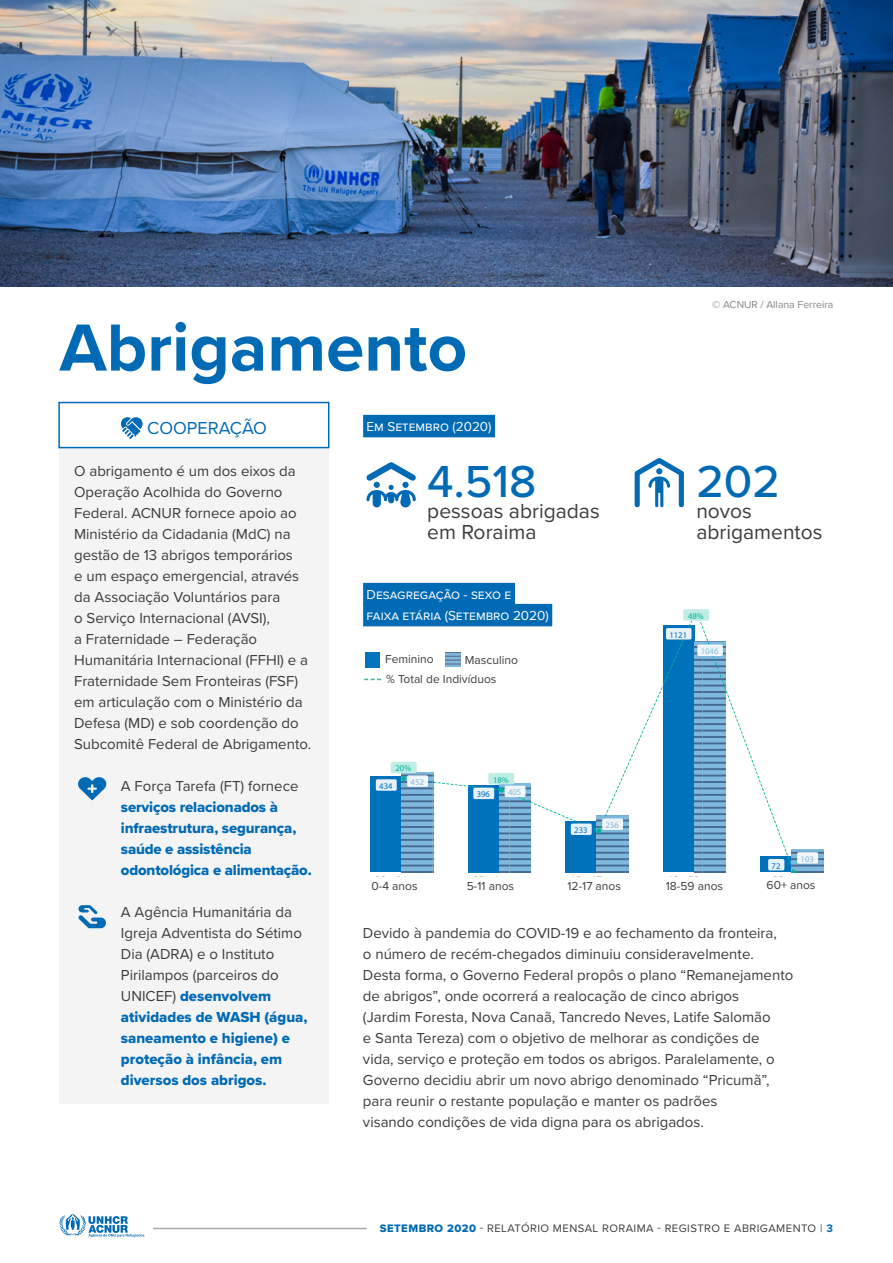
<style>
.page{position:relative;width:893px;height:1263px;background:#fff}
.page>*{position:absolute;margin:0;border:0;box-sizing:border-box;transform-origin:0 0}
.t1{font:700 69px "Proxima Nova";color:#006ab4}
.t2{font:500 46.5px "Proxima Nova";color:#006ab4}
.t3{font:21px/21px "Proxima Nova";color:#3c3c3b}
.t4{font:18px "Proxima Nova";color:#006ab4}
.t5{font:15px/21px "Proxima Nova";color:#3c3c3b}
.t6{font:15px/21px "Proxima Nova Extrabld";letter-spacing:-.01em;color:#006ab4}
.t7{font:13.5px/21px "Proxima Nova";color:#fff}
.t8{font:12px "Proxima Nova";color:#3c3c3b}
.t9{font:11.25px "Proxima Nova";letter-spacing:.04em;color:#3c3c3b}
.t10{font:10.5px "Proxima Nova";color:#878787}
.t11{font:10.35px "Arial";color:#605e5c}
.t12{font:8.7px "Segoe UI";color:#7fb8dd}
.t13{font:8.7px "Segoe UI";color:#0072bc}
.t14{font:8.7px "Segoe UI";color:#00b398}
.s1{font-family:"Proxima Nova";color:#3c3c3b}
.s2{font-family:"Proxima Nova Extrabld";color:#006ab4}
.s3{font-weight:700;color:#006ab4}
</style>
<div class="page">
<hr style="left:153px;top:1228px;width:214px;height:1px;background:#a8a8a7">
<svg style="left:59px;top:1214px;width:85px;height:23px"></svg>
<img style="left:0;top:0;width:893px;height:287px">
<div style="left:59px;top:433px;width:270px;height:671px;background:#f4f4f4"></div>
<div style="left:59px;top:402px;width:270px;height:46px;background:#fff"></div>
<svg style="left:121px;top:417px;width:22px;height:22px"></svg>
<div style="left:58px;top:402px;width:271px;height:46px;border:2px solid #006ab4"></div>
<svg style="left:78px;top:905px;width:28px;height:23px"></svg>
<svg style="left:78px;top:777px;width:29px;height:23px"></svg>
<div style="left:371px;top:777px;width:31px;height:95px;background:#0072bc"></div>
<svg style="left:402px;top:791px;width:1px;height:81px"></svg>
<svg style="left:794px;top:849px;width:29px;height:23px"></svg>
<svg style="left:403px;top:610px;width:391px;height:262px"></svg>
<svg style="left:791px;top:870px;width:5px;height:3px"></svg>
<svg style="left:666px;top:628px;width:25px;height:11px"></svg>
<svg style="left:768px;top:859px;width:16px;height:11px"></svg>
<svg style="left:571px;top:818px;width:52px;height:17px"></svg>
<svg style="left:697px;top:644px;width:26px;height:12px"></svg>
<svg style="left:797px;top:852px;width:21px;height:11px"></svg>
<svg style="left:376px;top:762px;width:52px;height:29px"></svg>
<svg style="left:683px;top:609px;width:26px;height:12px"></svg>
<svg style="left:473px;top:773px;width:52px;height:26px"></svg>
<svg style="left:446px;top:652px;width:14px;height:15px"></svg>
<div style="left:363px;top:415px;width:132px;height:22px;background:#006ab4"></div>
<div style="left:363px;top:583px;width:152px;height:22px;background:#006ab4"></div>
<div style="left:363px;top:604px;width:189px;height:22px;background:#006ab4"></div>
<div style="left:365px;top:652px;width:14px;height:15px;background:#0073bd"></div>
<svg style="left:364px;top:679px;width:17px;height:1px"></svg>
<svg style="left:635px;top:458px;width:49px;height:49px"></svg>
<svg style="left:366px;top:462px;width:50px;height:45px"></svg>
<h1 class="t1" style="left:60px;top:296px;width:409px">Abrigamento</h1>
<p class="t4" style="left:147px;top:414px;width:121px">COOPERAÇÃO</p>
<p class="t7" style="left:367px;top:415px;width:126px">Em Setembro (2020)</p>
<p class="t10" style="left:712px;top:296px;width:123px">© ACNUR / Allana Ferreira</p>
<p class="t5" style="left:74px;top:459px;width:239px">O abrigamento é um dos eixos da<br>Operação Acolhida do Governo<br>Federal. ACNUR fornece apoio ao<br>Ministério da Cidadania (MdC) na gestão de 13 abrigos temporários<br>e um espaço emergencial, através da Associação Voluntários para<br>o Serviço Internacional (AVSI),<br>a Fraternidade – Federação<br>Humanitária Internacional (FFHI) e a<br>Fraternidade Sem Fronteiras (FSF) em articulação com o Ministério da<br>Defesa (MD) e sob coordenção do<br>Subcomitê Federal de Abrigamento.</p>
<p class="t5" style="left:121px;top:774px;width:179px">A Força Tarefa (FT) fornece</p>
<p class="t6" style="left:121px;top:796px;width:192px">serviços relacionados à infraestrutura, segurança, saúde e assistência odontológica e alimentação.</p>
<p class="t5" style="left:121px;top:900px;width:183px">A Agência Humanitária da<br>Igreja Adventista do Sétimo<br>Dia (ADRA) e o Instituto<br>Pirilampos (parceiros do</p>
<p class="t6" style="left:121px;top:985px;width:188px"><span class="s1">UNICEF)</span> desenvolvem atividades de WASH (água, saneamento e higiene) e proteção à infância, em diversos dos abrigos.</p>
<h2 class="t2" style="left:427px;top:446px;width:111px">4.518</h2>
<h3 class="t3" style="left:427px;top:499px;width:174px">pessoas abrigadas em Roraima</h3>
<p class="t7" style="left:367px;top:583px;width:184px">Desagregação - sexo e<br>faixa etária (Setembro 2020)</p>
<p class="t8" style="left:385px;top:650px;width:50px">Feminino</p>
<p class="t8" style="left:465px;top:651px;width:55px">Masculino</p>
<p class="t8" style="left:386px;top:670px;width:112px">% Total de Indivíduos</p>
<p class="t14" style="left:396px;top:763px;width:17px">20%</p>
<p class="t13" style="left:379px;top:781px;width:15px">434</p>
<p class="t12" style="left:411px;top:777px;width:15px">452</p>
<p class="t14" style="left:493px;top:774px;width:17px">18%</p>
<p class="t13" style="left:477px;top:789px;width:15px">396</p>
<p class="t12" style="left:508px;top:787px;width:15px">405</p>
<p class="t13" style="left:574px;top:825px;width:15px">233</p>
<p class="t12" style="left:606px;top:820px;width:15px">256</p>
<h2 class="t2" style="left:696px;top:446px;width:85px">202</h2>
<h3 class="t3" style="left:696px;top:499px;width:128px">novos abrigamentos</h3>
<p class="t14" style="left:688px;top:611px;width:17px">48%</p>
<p class="t13" style="left:669px;top:629px;width:19px">1121</p>
<p class="t12" style="left:701px;top:646px;width:19px">1046</p>
<p class="t13" style="left:772px;top:860px;width:10px">72</p>
<p class="t12" style="left:801px;top:853px;width:15px">103</p>
<p class="t11" style="left:375px;top:874px;width:59px">00 - 04 anos</p>
<p class="t11" style="left:473px;top:874px;width:58px">05 - 11 anos</p>
<p class="t11" style="left:570px;top:874px;width:59px">12 - 17 anos</p>
<p class="t11" style="left:667px;top:874px;width:59px">18 - 59 anos</p>
<p class="t11" style="left:772px;top:874px;width:44px">60+ anos</p>
<p class="t8" style="left:372px;top:877px;width:48px">0-4 anos</p>
<p class="t8" style="left:467px;top:877px;width:49px">5-11 anos</p>
<p class="t8" style="left:568px;top:877px;width:55px">12-17 anos</p>
<p class="t8" style="left:666px;top:877px;width:59px">18-59 anos</p>
<p class="t8" style="left:767px;top:876px;width:50px">60+ anos</p>
<p class="t5" style="left:363px;top:921px;width:432px">Devido à pandemia do COVID-19 e ao fechamento da fronteira,<br>o número de recém-chegados diminuiu consideravelmente.<br>Desta forma, o Governo Federal propôs o plano “Remanejamento de abrigos”, onde ocorrerá a realocação de cinco abrigos<br>(Jardim Foresta, Nova Canaã, Tancredo Neves, Latife Salomão<br>e Santa Tereza) com o objetivo de melhorar as condições de vida, serviço e proteção em todos os abrigos. Paralelamente, o Governo decidiu abrir um novo abrigo denominado “Pricumã”, para reunir o restante população e manter os padrões<br>visando condições de vida digna para os abrigados.</p>
<p class="t9" style="left:380px;top:1219px;width:455px"><span class="s2">SETEMBRO 2020</span> - RELATÓRIO MENSAL RORAIMA - REGISTRO E ABRIGAMENTO | <span class="s3">3</span></p>
</div>
